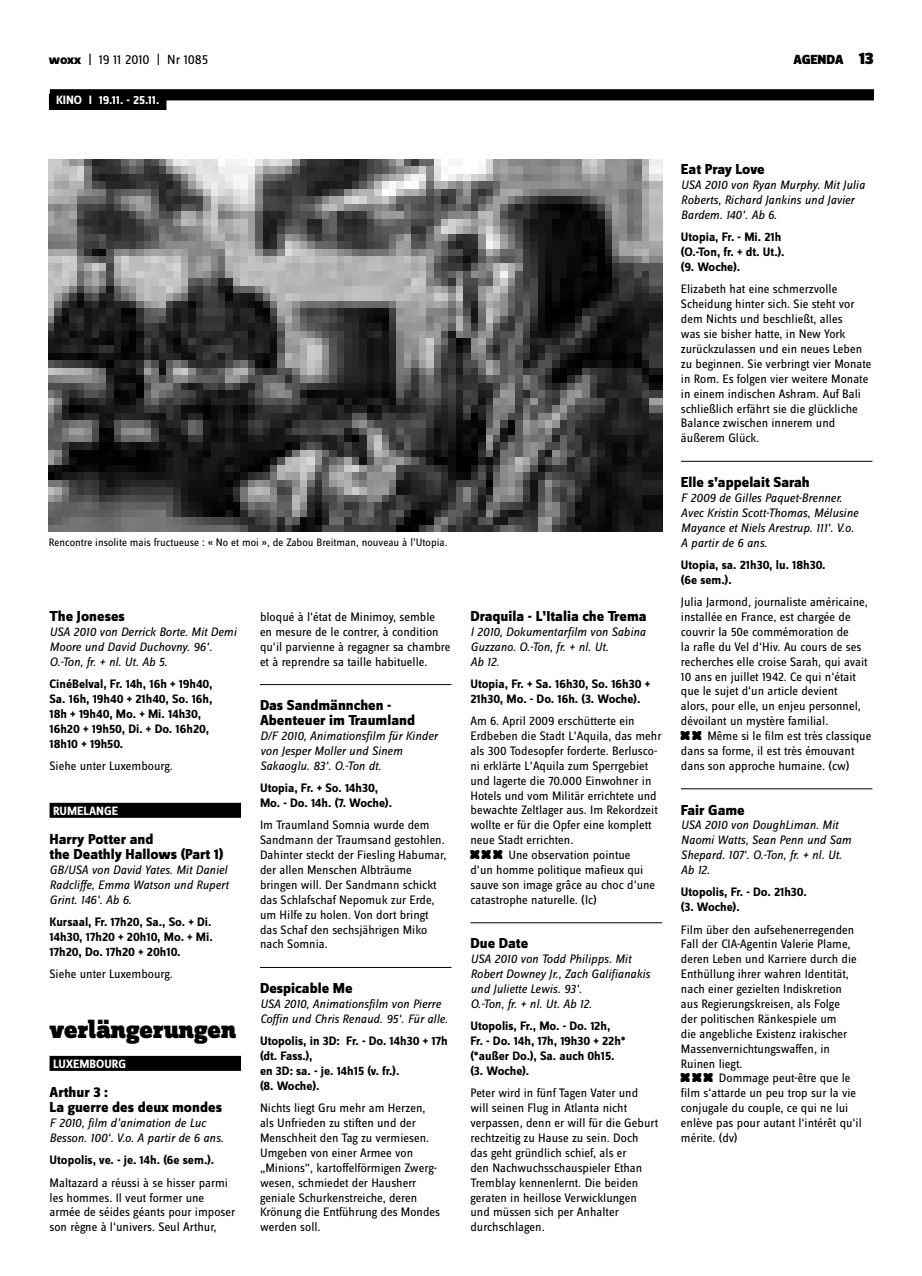
<style>
.page{position:relative;width:922px;height:1276px;background:#fff}
.page>*{position:absolute;margin:0;border:0;box-sizing:border-box;transform-origin:0 0}
.t1{font:32.5px "woxx";letter-spacing:-.14em;color:#000}
.t2{font:900 26.25px "Zine Slab Dis";letter-spacing:-.005em;color:#000}
.t3{font:800 15px/14.9px "Zine Sans Dis";color:#000}
.t4{font:13.75px "Zine Sans Dis";color:#000}
.t5{font:900 13.75px "Zine Sans Dis";color:#000}
.t6{font:12.75px/14.9px "Zine Sans Dis";color:#000}
.t7{font:italic 12.75px/14.9px "Zine Sans Dis";color:#000}
.t8{font:700 12.75px/14.9px "Zine Sans Dis";color:#000}
.t9{font:700 12.5px "Zine Sans Dis";color:#fff}
.t10{font:11.25px "Zine Sans Dis";color:#000}
.s1{font-weight:800}
.s2{font-size:17.5px}
</style>
<div class="page">
<div style="left:50px;top:89px;width:823px;height:11px;background:#000"></div>
<div style="left:49px;top:94px;width:117px;height:16px;background:#000"></div>
<div style="left:50px;top:803px;width:191px;height:15px;background:#000"></div>
<div style="left:50px;top:1056px;width:191px;height:15px;background:#000"></div>
<hr style="left:260px;top:684px;width:191px;height:1px;background:#000">
<hr style="left:260px;top:967px;width:191px;height:1px;background:#000">
<hr style="left:470px;top:922px;width:191px;height:1px;background:#000">
<hr style="left:680px;top:461px;width:192px;height:1px;background:#000">
<hr style="left:680px;top:788px;width:192px;height:1px;background:#000">
<img style="left:49px;top:159px;width:613px;height:372px">
<p class="t4" style="left:49px;top:53px;width:161px"><span class="s1">woxx</span> | 19 11 2010 | Nr 1085</p>
<p class="t5" style="left:793px;top:53px;width:82px">AGENDA <span class="s2">13</span></p>
<p class="t9" style="left:56px;top:93px;width:105px">KINO I 19.11. - 25.11.</p>
<p class="t10" style="left:49px;top:536px;width:400px">Rencontre insolite mais fructueuse : « No et moi », de Zabou Breitman, nouveau à l’Utopia.</p>
<p class="t3" style="left:50px;top:609px;width:77px">The Joneses</p>
<p class="t7" style="left:50px;top:624px;width:188px">USA 2010 von Derrick Borte. Mit Demi<br>Moore und David Duchovny. 96‘.<br>O.-Ton, fr. + nl. Ut. Ab 5.</p>
<p class="t8" style="left:50px;top:677px;width:164px">CinéBelval, Fr. 14h, 16h + 19h40,<br>Sa. 16h, 19h40 + 21h40, So. 16h,<br>18h + 19h40, Mo. + Mi. 14h30,<br>16h20 + 19h50, Di. + Do. 16h20,<br>18h10 + 19h50.</p>
<p class="t6" style="left:50px;top:759px;width:125px">Siehe unter Luxembourg.</p>
<p class="t9" style="left:53px;top:803px;width:66px">Rumelange</p>
<p class="t3" style="left:50px;top:833px;width:175px">Harry Potter and<br>the Deathly Hallows (Part 1)</p>
<p class="t7" style="left:50px;top:862px;width:180px;text-align:justify">GB/USA von David Yates. Mit Daniel Radcliffe, Emma Watson und Rupert Grint. 146‘. Ab 6.</p>
<p class="t8" style="left:50px;top:915px;width:165px;text-align:justify">Kursaal, Fr. 17h20, Sa., So. + Di.<br>14h30, 17h20 + 20h10, Mo. + Mi.<br>17h20, Do. 17h20 + 20h10.</p>
<p class="t6" style="left:50px;top:967px;width:125px">Siehe unter Luxembourg.</p>
<h2 class="t2" style="left:50px;top:1015px;width:188px">verlängerungen</h2>
<p class="t9" style="left:53px;top:1056px;width:74px">Luxembourg</p>
<p class="t3" style="left:50px;top:1086px;width:174px">Arthur 3 :<br>La guerre des deux mondes</p>
<p class="t7" style="left:50px;top:1115px;width:175px">F 2010, film d’animation de Luc<br>Besson. 100‘. V.o. A partir de 6 ans.</p>
<p class="t8" style="left:50px;top:1153px;width:166px">Utopolis, ve. - je. 14h. (6e sem.).</p>
<p class="t6" style="left:50px;top:1175px;width:187px">Maltazard a réussi à se hisser parmi les hommes. Il veut former une armée de séides géants pour imposer son règne à l‘univers. Seul Arthur,</p>
<p class="t6" style="left:260px;top:610px;width:192px">bloqué à l‘état de Minimoy, semble<br>en mesure de le contrer, à condition qu‘il parvienne à regagner sa chambre et à reprendre sa taille habituelle.</p>
<p class="t3" style="left:260px;top:699px;width:156px">Das Sandmännchen -<br>Abenteuer im Traumland</p>
<p class="t7" style="left:260px;top:728px;width:179px">D/F 2010, Animationsfilm für Kinder von Jesper Moller und Sinem<br>Sakaoglu. 83‘. O.-Ton dt.</p>
<p class="t8" style="left:260px;top:781px;width:134px">Utopia, Fr. + So. 14h30,<br>Mo. - Do. 14h. (7. Woche).</p>
<p class="t6" style="left:260px;top:818px;width:188px">Im Traumland Somnia wurde dem<br>Sandmann der Traumsand gestohlen.<br>Dahinter steckt der Fiesling Habumar, der allen Menschen Albträume bringen will. Der Sandmann schickt das Schlafschaf Nepomuk zur Erde, um Hilfe zu holen. Von dort bringt das Schaf den sechsjährigen Miko nach Somnia.</p>
<p class="t3" style="left:260px;top:981px;width:94px">Despicable Me</p>
<p class="t7" style="left:260px;top:996px;width:189px">USA 2010, Animationsfilm von Pierre<br>Coffin und Chris Renaud. 95‘. Für alle.</p>
<p class="t8" style="left:260px;top:1034px;width:189px">Utopolis, in 3D: Fr. - Do. 14h30 + 17h (dt. Fass.),<br>en 3D: sa. - je. 14h15 (v. fr.).<br>(8. Woche).</p>
<p class="t6" style="left:260px;top:1101px;width:181px">Nichts liegt Gru mehr am Herzen, als Unfrieden zu stiften und der<br>Menschheit den Tag zu vermiesen.<br>Umgeben von einer Armee von „Minions“, kartoffelförmigen Zwerg&shy;wesen, schmiedet der Hausherr geniale Schurkenstreiche, deren<br>Krönung die Entführung des Mondes werden soll.</p>
<p class="t3" style="left:470px;top:609px;width:178px">Draquila - L’Italia che Trema</p>
<p class="t7" style="left:470px;top:624px;width:177px">I 2010, Dokumentarfilm von Sabina<br>Guzzano. O.-Ton, fr. + nl. Ut.<br>Ab 12.</p>
<p class="t8" style="left:470px;top:677px;width:181px">Utopia, Fr. + Sa. 16h30, So. 16h30 +<br>21h30, Mo. - Do. 16h. (3. Woche).</p>
<p class="t6" style="left:470px;top:714px;width:192px">Am 6. April 2009 erschütterte ein Erdbeben die Stadt L‘Aquila, das mehr als 300 Todesopfer forderte. Berlusco&shy;ni erklärte L‘Aquila zum Sperrgebiet und lagerte die 70.000 Einwohner in Hotels und vom Militär errichtete und bewachte Zeltlager aus. Im Rekordzeit wollte er für die Opfer eine komplett neue Stadt errichten.</p>
<h1 class="t1" style="left:470px;top:832px;width:40px">XXX</h1>
<p class="t6" style="left:470px;top:848px;width:186px;text-indent:38px">Une observation pointue d‘un homme politique mafieux qui sauve son image grâce au choc d‘une catastrophe naturelle. (lc)</p>
<p class="t3" style="left:470px;top:937px;width:59px">Due Date</p>
<p class="t7" style="left:470px;top:952px;width:181px">USA 2010 von Todd Philipps. Mit<br>Robert Downey Jr., Zach Galifianakis und Juliette Lewis. 93‘.<br>O.-Ton, fr. + nl. Ut. Ab 12.</p>
<p class="t8" style="left:470px;top:1019px;width:157px">Utopolis, Fr., Mo. - Do. 12h,<br>Fr. - Do. 14h, 17h, 19h30 + 22h* (*außer Do.), Sa. auch 0h15. (3. Woche).</p>
<p class="t6" style="left:470px;top:1086px;width:189px">Peter wird in fünf Tagen Vater und will seinen Flug in Atlanta nicht verpassen, denn er will für die Geburt rechtzeitig zu Hause zu sein. Doch das geht gründlich schief, als er<br>den Nachwuchsschauspieler Ethan<br>Tremblay kennenlernt. Die beiden geraten in heillose Verwicklungen und müssen sich per Anhalter durchschlagen.</p>
<p class="t3" style="left:680px;top:163px;width:85px">Eat Pray Love</p>
<p class="t7" style="left:680px;top:178px;width:185px">USA 2010 von Ryan Murphy. Mit Julia<br>Roberts, Richard Jankins und Javier<br>Bardem. 140‘. Ab 6.</p>
<p class="t8" style="left:680px;top:230px;width:105px">Utopia, Fr. - Mi. 21h (O.-Ton, fr. + dt. Ut.). (9. Woche).</p>
<p class="t6" style="left:680px;top:282px;width:192px">Elizabeth hat eine schmerzvolle Scheidung hinter sich. Sie steht vor dem Nichts und beschließt, alles<br>was sie bisher hatte, in New York zurückzulassen und ein neues Leben zu beginnen. Sie verbringt vier Monate in Rom. Es folgen vier weitere Monate in einem indischen Ashram. Auf Bali schließlich erfährt sie die glückliche Balance zwischen innerem und äußerem Glück.</p>
<p class="t3" style="left:680px;top:475px;width:130px">Elle s’appelait Sarah</p>
<p class="t7" style="left:680px;top:490px;width:179px">F 2009 de Gilles Paquet-Brenner.<br>Avec Kristin Scott-Thomas, Mélusine<br>Mayance et Niels Arestrup. 111‘. V.o.<br>A partir de 6 ans.</p>
<p class="t8" style="left:680px;top:558px;width:146px">Utopia, sa. 21h30, lu. 18h30. (6e sem.).</p>
<p class="t6" style="left:680px;top:595px;width:188px">Julia Jarmond, journaliste américaine, installée en France, est chargée de couvrir la 50e commémoration de<br>la rafle du Vel d‘Hiv. Au cours de ses recherches elle croise Sarah, qui avait 10 ans en juillet 1942. Ce qui n‘était que le sujet d‘un article devient alors, pour elle, un enjeu personnel, dévoilant un mystère familial.</p>
<h1 class="t1" style="left:680px;top:713px;width:29px">XX</h1>
<p class="t6" style="left:680px;top:729px;width:192px;text-indent:26px">Même si le film est très classique dans sa forme, il est très émouvant dans son approche humaine. (cw)</p>
<p class="t3" style="left:680px;top:803px;width:65px">Fair Game</p>
<p class="t7" style="left:680px;top:818px;width:172px">USA 2010 von DoughLiman. Mit<br>Naomi Watts, Sean Penn und Sam<br>Shepard. 107‘. O.-Ton, fr. + nl. Ut.<br>Ab 12.</p>
<p class="t8" style="left:680px;top:885px;width:127px">Utopolis, Fr. - Do. 21h30. (3. Woche).</p>
<p class="t6" style="left:680px;top:922px;width:177px">Film über den aufsehenerregenden<br>Fall der CIA-Agentin Valerie Plame, deren Leben und Karriere durch die<br>Enthüllung ihrer wahren Identität, nach einer gezielten Indiskretion aus Regierungskreisen, als Folge der politischen Ränkespiele um<br>die angebliche Existenz irakischer<br>Massenvernichtungswaffen, in<br>Ruinen liegt.</p>
<h1 class="t1" style="left:680px;top:1055px;width:40px">XXX</h1>
<p class="t6" style="left:680px;top:1071px;width:182px;text-indent:38px">Dommage peut-être que le film s‘attarde un peu trop sur la vie conjugale du couple, ce qui ne lui enlève pas pour autant l‘intérêt qu‘il mérite. (dv)</p>
</div>
